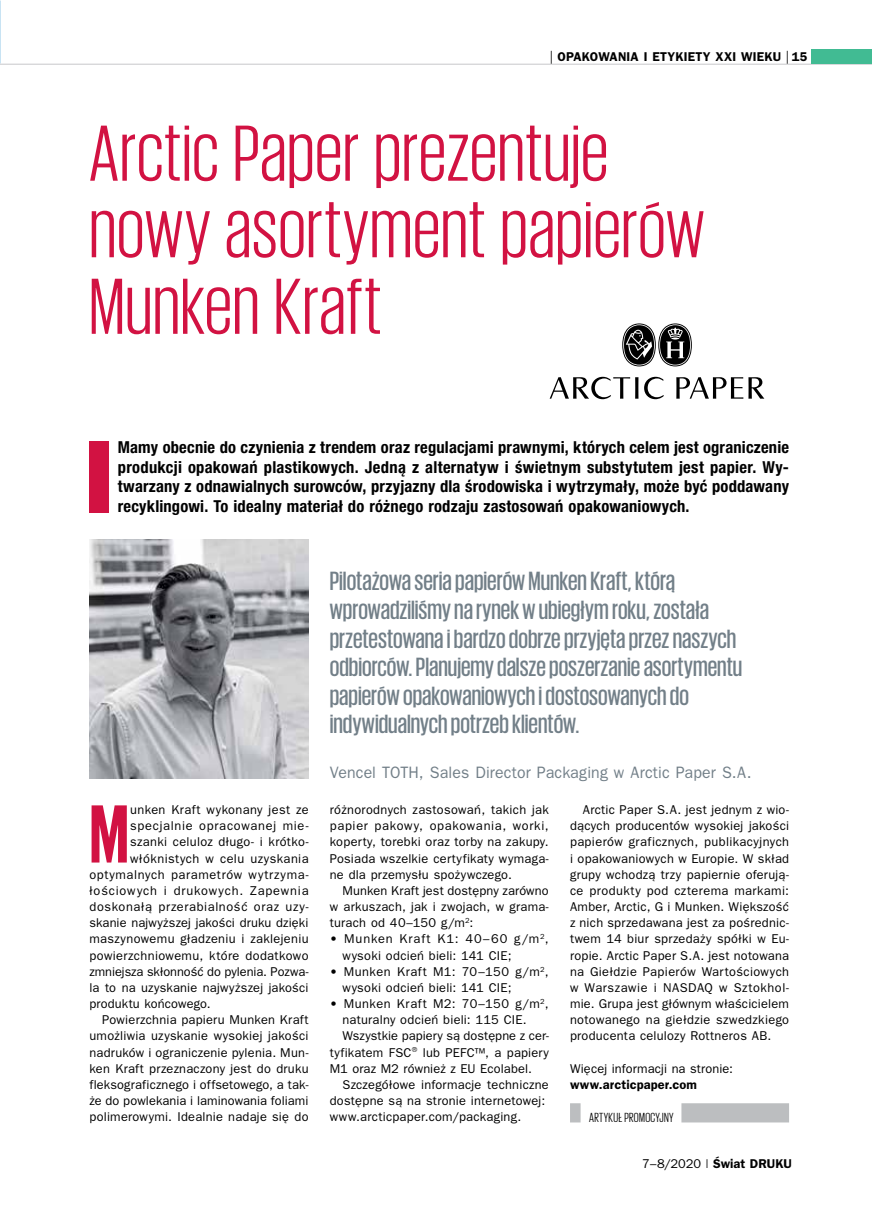
<style>
.page{position:relative;width:872px;height:1217px;background:#fff}
.page>*{position:absolute;margin:0;border:0;box-sizing:border-box;transform-origin:0 0}
.t1{font:700 84.3px "Giorgio Sans";color:#d21242}
.t2{font:81.15px/76.5px "Giorgio Sans";letter-spacing:.01em;color:#d21242}
.t3{font:500 27px/28.5px "Giorgio Sans";color:#727f88}
.t4{font:700 condensed 16.5px/19.8px "Helvetica Neue LT Pro";letter-spacing:.01em;color:#000;text-align:justify}
.t5{font:16.5px "Frankfurt Gothic";letter-spacing:.01em;color:#727f88;scale:.96 1}
.t6{font:13.5px "Giorgio Sans";letter-spacing:.025em;color:#000}
.t7{font:12.75px/16.2px "Frankfurt Gothic";letter-spacing:.02em;color:#000;text-align:justify}
.t8{font:700 12.75px "Frankfurt Gothic";letter-spacing:.01em;color:#000}
.t9{font:12.75px "Frankfurt Gothic";letter-spacing:.05em;color:#000}
.t10{font:12.75px "Frankfurt Gothic";color:#000}
.t11{font:12.75px "Frankfurt Gothic";letter-spacing:.065em;color:#000}
.t12{font:12.75px "Frankfurt Gothic";letter-spacing:.045em;color:#000}
.t13{font:12.75px "Frankfurt Gothic";letter-spacing:.06em;color:#000}
.t14{font:12.75px "Frankfurt Gothic";letter-spacing:.04em;color:#000}
.s1{font-weight:400;font-size:19.2px}
.s2{font-weight:400}
</style>
<div class="page">
<hr style="left:0;top:64px;width:872px;height:1px;background:#c7c8ca">
<div style="left:811px;top:49px;width:61px;height:15px;background:#41bb93"></div>
<img style="left:89px;top:539px;width:219px;height:238px">
<div style="left:89px;top:441px;width:20px;height:72px;background:#d21242"></div>
<svg style="left:570px;top:1103px;width:219px;height:19px"></svg>
<svg style="left:549px;top:377px;width:89px;height:22px"></svg>
<svg style="left:644px;top:377px;width:20px;height:22px"></svg>
<svg style="left:676px;top:377px;width:88px;height:21px"></svg>
<svg style="left:622px;top:323px;width:70px;height:43px"></svg>
<p class="t8" style="left:549px;top:49px;width:259px"><span class="s1">|</span> OPAKOWANIA I ETYKIETY XXI WIEKU <span class="s1">|</span> 15</p>
<h2 class="t2" style="left:89px;top:113px;width:616px">Arctic Paper prezentuje nowy asortyment papierów<br>Munken Kraft</h2>
<p class="t4" style="left:118px;top:436px;width:673px">Mamy obecnie do czynienia z trendem oraz regulacjami prawnymi, których celem jest ograniczenie produkcji opakowań plastikowych. Jedną z alternatyw i świetnym substytutem jest papier. Wy&shy;twarzany z odnawialnych surowców, przyjazny dla środowiska i wytrzymały, może być poddawany recyklingowi. To idealny materiał do różnego rodzaju zastosowań opakowaniowych.</p>
<h1 class="t1" style="left:89px;top:791px;width:41px">M</h1>
<p class="t7" style="left:130px;top:801px;width:180px">unken Kraft wykonany jest ze</p>
<p class="t13" style="left:130px;top:818px;width:180px">specjalnie opracowanej mie-</p>
<p class="t7" style="left:130px;top:833px;width:180px">szanki celuloz długo- i krótko-</p>
<p class="t14" style="left:130px;top:850px;width:180px">włóknistych w celu uzyskania</p>
<p class="t9" style="left:89px;top:867px;width:220px">optymalnych parametrów wytrzyma-</p>
<p class="t11" style="left:89px;top:883px;width:220px">łościowych i drukowych. Zapewnia</p>
<p class="t9" style="left:89px;top:899px;width:220px">doskonałą przerabialność oraz uzy-</p>
<p class="t7" style="left:89px;top:914px;width:221px">skanie najwyższej jakości druku dzięki</p>
<p class="t7" style="left:89px;top:930px;width:220px">maszynowemu gładzeniu i zaklejeniu</p>
<p class="t7" style="left:89px;top:946px;width:220px">powierzchniowemu, które dodatkowo</p>
<p class="t10" style="left:89px;top:963px;width:220px">zmniejsza skłonność do pylenia. Pozwa-</p>
<p class="t7" style="left:89px;top:979px;width:221px">la to na uzyskanie najwyższej jakości</p>
<p class="t7" style="left:89px;top:995px;width:123px">produktu końcowego.</p>
<p class="t7" style="left:102px;top:1011px;width:208px">Powierzchnia papieru Munken Kraft</p>
<p class="t7" style="left:89px;top:1027px;width:220px">umożliwia uzyskanie wysokiej jakości</p>
<p class="t7" style="left:89px;top:1043px;width:220px">nadruków i ograniczenie pylenia. Mun-</p>
<p class="t7" style="left:89px;top:1059px;width:221px">ken Kraft przeznaczony jest do druku</p>
<p class="t7" style="left:89px;top:1075px;width:220px">fleksograficznego i offsetowego, a tak-</p>
<p class="t7" style="left:89px;top:1092px;width:220px">że do powlekania i laminowania foliami</p>
<p class="t7" style="left:89px;top:1108px;width:221px">polimerowymi. Idealnie nadaje się do</p>
<p class="t3" style="left:330px;top:566px;width:414px">Pilotażowa seria papierów Munken Kraft, którą wprowadziliśmy na rynek w ubiegłym roku, została przetestowana ibardzo dobrze przyjęta przez naszych odbiorców. Planujemy dalsze poszerzanie asortymentu papierów opakowaniowych i dostosowanych do indywidualnych potrzeb klientów.</p>
<p class="t5" style="left:330px;top:763px;width:441px">Vencel TOTH, Sales Director Packaging w Arctic Paper S.A.</p>
<p class="t7" style="left:330px;top:801px;width:220px">różnorodnych zastosowań, takich jak papier pakowy, opakowania, worki, koperty, torebki oraz torby na zakupy.<br>Posiada wszelkie certyfikaty wymaga&shy;ne dla przemysłu spożywczego.</p>
<p class="t7" style="left:330px;top:882px;width:220px;text-indent:13px">Munken Kraft jest dostępny zarówno w arkuszach, jak i zwojach, w grama&shy;turach od 40–150 g/m<sup>2</sup>:</p>
<p class="t7" style="left:342px;top:930px;width:208px;text-indent:-13px">• Munken Kraft K1: 40–60 g/m<sup>2</sup>, wysoki odcień bieli: 141 CIE;</p>
<p class="t7" style="left:342px;top:962px;width:208px;text-indent:-13px">• Munken Kraft M1: 70–150 g/m<sup>2</sup>, wysoki odcień bieli: 141 CIE;</p>
<p class="t12" style="left:330px;top:996px;width:220px">• Munken Kraft M2: 70–150 g/m<sup>2</sup>,</p>
<p class="t7" style="left:342px;top:1011px;width:186px">naturalny odcień bieli: 115 CIE.</p>
<p class="t7" style="left:342px;top:1027px;width:208px">Wszystkie papiery są dostępne z cer-</p>
<p class="t7" style="left:330px;top:1043px;width:220px">tyfikatem FSC<sup>®</sup> lub PEFC™, a papiery</p>
<p class="t7" style="left:330px;top:1059px;width:203px">M1 oraz M2 również z EU Ecolabel.</p>
<p class="t7" style="left:342px;top:1076px;width:208px">Szczegółowe informacje techniczne</p>
<p class="t7" style="left:330px;top:1092px;width:217px">dostępne są na stronie internetowej:</p>
<p class="t7" style="left:330px;top:1108px;width:193px">www.arcticpaper.com/packaging.</p>
<p class="t6" style="left:589px;top:1111px;width:86px">ARTYKUŁ PROMOCYJNY</p>
<p class="t7" style="left:570px;top:801px;width:221px;text-indent:13px">Arctic Paper S.A. jest jednym z wio&shy;dących producentów wysokiej jakości papierów graficznych, publikacyjnych i opakowaniowych w Europie. W skład grupy wchodzą trzy papiernie oferują&shy;ce produkty pod czterema markami:<br>Amber, Arctic, G i Munken. Większość z nich sprzedawana jest za pośrednic&shy;twem 14 biur sprzedaży spółki w Eu&shy;ropie. Arctic Paper S.A. jest notowana na Giełdzie Papierów Wartościowych w Warszawie i NASDAQ w Sztokhol&shy;mie. Grupa jest głównym właścicielem notowanego na giełdzie szwedzkiego producenta celulozy Rottneros AB.</p>
<p class="t7" style="left:570px;top:1059px;width:164px">Więcej informacji na stronie:</p>
<p class="t8" style="left:570px;top:1076px;width:128px">www.arcticpaper.com</p>
<p class="t8" style="left:642px;top:1156px;width:151px"><span class="s2">7–8/2020 |</span> Świat DRUKU</p>
</div>
